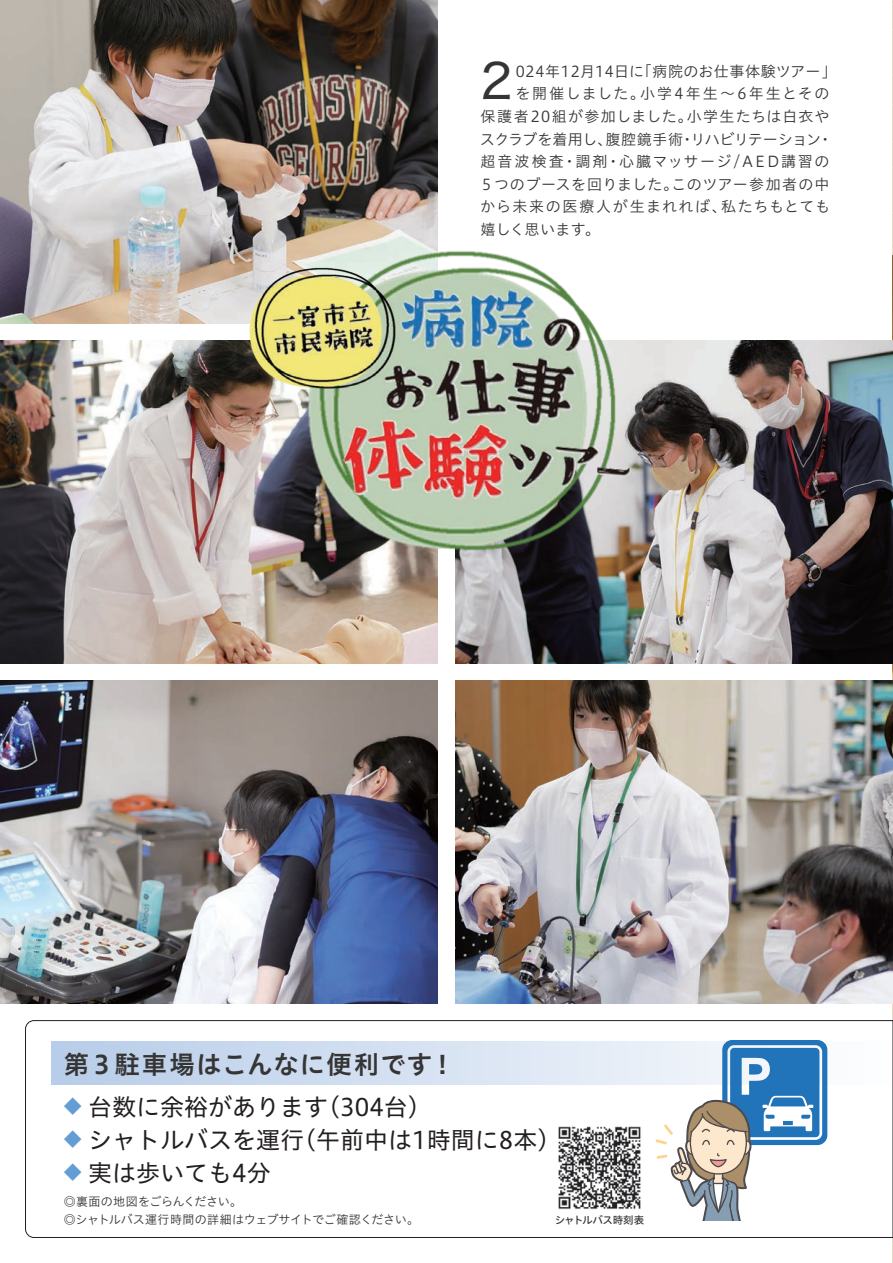
<style>
.page{position:relative;width:893px;height:1263px;background:#fff}
.page>*{position:absolute;margin:0;border:0;box-sizing:border-box;transform-origin:0 0}
.t1{font:48px "Hira Kaku Std W4";color:#363536}
.t2{font:25.5px "Hiragino UD Sans Std W6";letter-spacing:.04em;color:#363536}
.t3{font:24px "Hiragino UD Sans Std W4";color:#231f20}
.t4{font:18px "Hiragino UD Sans Std W4";color:#649dd4}
.t5{font:15px/22.5px "Hiragino UD Sans Std W3";letter-spacing:.045em;color:#363536}
.t6{font:15px "Hiragino UD Sans Std W3";letter-spacing:.135em;color:#363536}
.t7{font:15px/22.5px "Hiragino UD Sans Std W3";letter-spacing:.09em;color:#363536}
.t8{font:15px "Hiragino UD Sans Std W3";letter-spacing:.07em;color:#363536}
.t9{font:15px "Hiragino UD Sans Std W3";letter-spacing:.095em;color:#363536}
.t10{font:15px "Hiragino UD Sans Std W3";letter-spacing:.025em;color:#363536}
.t11{font:15px "Hiragino UD Sans Std W3";letter-spacing:-.045em;color:#363536}
.t12{font:15px "Hiragino UD Sans Std W3";letter-spacing:-.025em;color:#363536}
.t13{font:15px "Hiragino UD Sans Std W3";letter-spacing:.08em;color:#363536}
.t14{font:12px "Hiragino UD Sans Std W3";letter-spacing:-.02em;color:#363536}
.t15{font:10.5px "Hiragino UD Sans Std W5";letter-spacing:-.04em;color:#363536}
</style>
<div class="page">
<svg style="left:25px;top:1020px;width:868px;height:218px"></svg>
<img style="left:892px;top:255px;width:1px;height:748px">
<svg style="left:892px;top:1020px;width:1px;height:217px"></svg>
<svg style="left:51px;top:1042px;width:842px;height:42px;background:#d4e0f1"></svg>
<img style="left:0;top:0;width:438px;height:323px">
<img style="left:0;top:340px;width:438px;height:323px">
<img style="left:0;top:680px;width:438px;height:323px">
<img style="left:455px;top:340px;width:438px;height:323px">
<img style="left:455px;top:680px;width:438px;height:323px">
<img style="left:244px;top:228px;width:422px;height:336px">
<img style="left:553px;top:1120px;width:93px;height:94px">
<svg style="left:655px;top:1040px;width:172px;height:180px"></svg>
<h1 class="t1" style="left:480px;top:45px;width:34px">2</h1>
<p class="t10" style="left:637px;top:60px;width:201px">「病院のお仕事体験ツアー」</p>
<p class="t5" style="left:640px;top:59px;width:191px;text-indent:-124px">024年12月14日に<br>小学4年生～6年生とその</p>
<p class="t13" style="left:515px;top:83px;width:131px">を開催しました。</p>
<p class="t9" style="left:480px;top:105px;width:214px">保護者20組が参加しました。</p>
<p class="t8" style="left:687px;top:105px;width:144px">小学生たちは白衣や</p>
<p class="t11" style="left:691px;top:128px;width:132px">リハビリテーション</p>
<p class="t12" style="left:480px;top:128px;width:134px">スクラブを着用し、</p>
<p class="t6" style="left:480px;top:150px;width:350px">超音波検査・調剤・心臓マッサージ A/ ED講習の</p>
<p class="t8" style="left:672px;top:173px;width:159px">このツアー参加者の中</p>
<p class="t5" style="left:606px;top:127px;width:79px">腹腔鏡手術</p>
<p class="t5" style="left:680px;top:127px;width:16px">・</p>
<p class="t5" style="left:818px;top:127px;width:16px">・</p>
<p class="t5" style="left:479px;top:172px;width:201px">５つのブースを回りました。</p>
<p class="t7" style="left:480px;top:194px;width:248px">から未来の医療人が生まれれば、嬉しく思います。</p>
<p class="t5" style="left:721px;top:194px;width:110px">私たちもとても</p>
<h2 class="t2" style="left:64px;top:1044px;width:393px">第３駐車場はこんなに便利です!</h2>
<h3 class="t3" style="left:316px;top:1088px;width:117px">（304台(</h3>
<h3 class="t3" style="left:88px;top:1088px;width:241px">台数に余裕があります</h3>
<p class="t4" style="left:64px;top:1093px;width:19px">◆</p>
<p class="t4" style="left:64px;top:1126px;width:19px">◆</p>
<h3 class="t3" style="left:88px;top:1121px;width:217px">シャトルバスを運行</h3>
<h3 class="t3" style="left:292px;top:1121px;width:271px">（午前中は1時間に8本(</h3>
<h3 class="t3" style="left:88px;top:1154px;width:184px">実は歩いても4分</h3>
<p class="t4" style="left:64px;top:1159px;width:19px">◆</p>
<p class="t14" style="left:64px;top:1192px;width:180px">◎裏面の地図をごらんください。</p>
<p class="t14" style="left:64px;top:1210px;width:357px">◎シャトルバス運行時間の詳細はウェブサイトでご確認ください。</p>
<p class="t15" style="left:555px;top:1212px;width:91px">シャトルバス時刻表</p>
</div>
